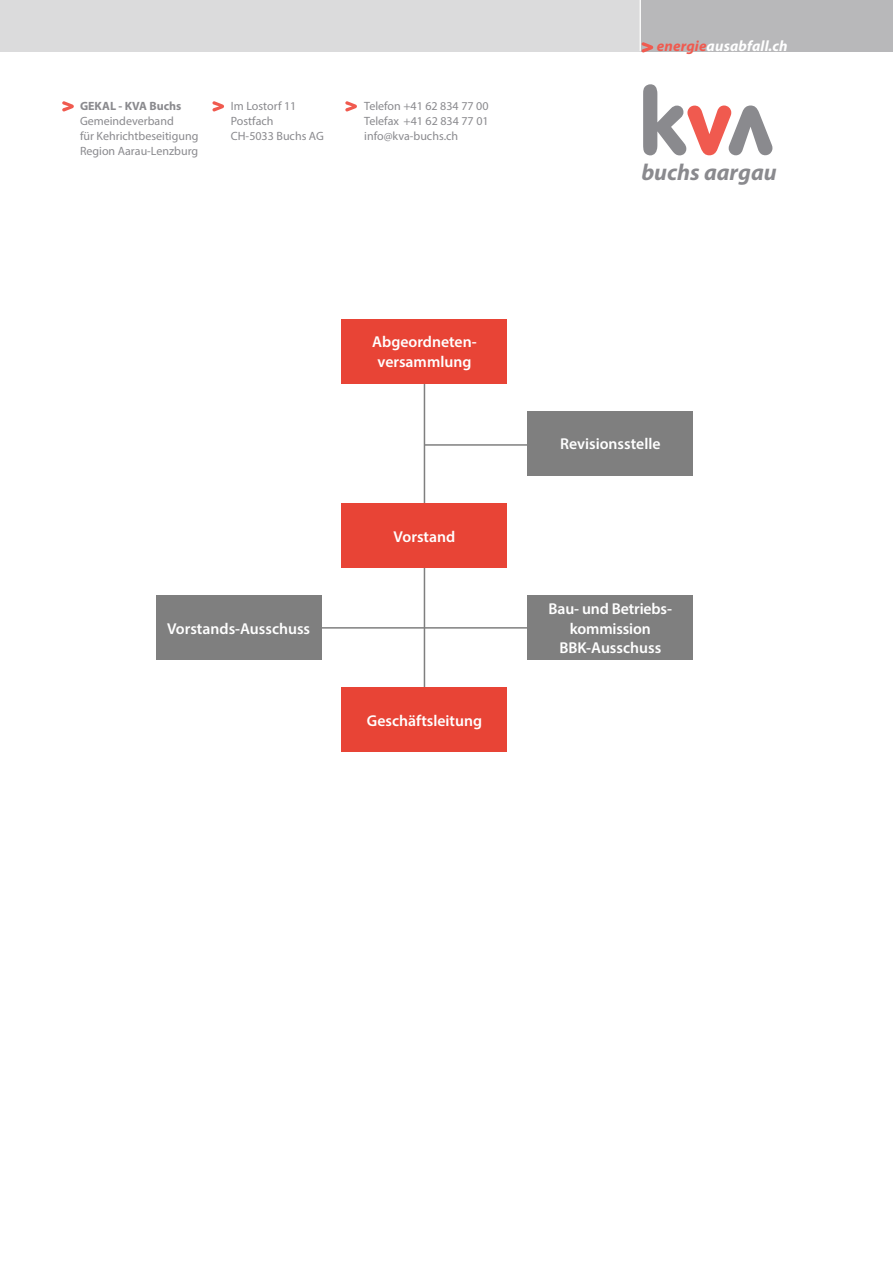
<style>
.page{position:relative;width:893px;height:1263px;background:#fff}
.page>*{position:absolute;margin:0;border:0;box-sizing:border-box;transform-origin:0 0}
.t1{font:italic 700 23.1px "Myriad Pro";color:#8a8a8e}
.t2{font:600 15.75px/19.5px "Myriad Pro";color:#fff;text-align:center}
.t3{font:italic 700 15px "Myriad Pro";letter-spacing:.01em;color:#fff}
.t4{font:12px/15px "Myriad Pro";color:#8a8a8e}
.t5{font:700 12px "Myriad Pro";color:#8a8a8e}
.s1{color:#f05a4f}
</style>
<div class="page">
<svg style="left:345px;top:101px;width:12px;height:10px"></svg>
<svg style="left:212px;top:101px;width:12px;height:10px"></svg>
<svg style="left:62px;top:101px;width:12px;height:10px"></svg>
<svg style="left:643px;top:84px;width:129px;height:71px"></svg>
<div style="left:641px;top:0;width:252px;height:51px;background:#b8b8ba"></div>
<svg style="left:642px;top:42px;width:11px;height:10px"></svg>
<div style="left:0;top:0;width:640px;height:51px;background:#dbdbdc"></div>
<hr style="left:424px;top:384px;width:1px;height:309px;background:#7f7f7f">
<hr style="left:424px;top:444px;width:108px;height:2px;background:#7f7f7f">
<hr style="left:318px;top:627px;width:214px;height:2px;background:#7f7f7f">
<div style="left:341px;top:319px;width:166px;height:64px;background:#e84436"></div>
<div style="left:527px;top:596px;width:166px;height:64px;background:#7f7f7f"></div>
<div style="left:341px;top:504px;width:166px;height:64px;background:#e84436"></div>
<div style="left:341px;top:688px;width:166px;height:64px;background:#e84436"></div>
<div style="left:527px;top:411px;width:166px;height:64px;background:#7f7f7f"></div>
<div style="left:156px;top:596px;width:166px;height:64px;background:#7f7f7f"></div>
<p class="t5" style="left:80px;top:99px;width:103px">GEKAL - KVA Buchs</p>
<p class="t4" style="left:80px;top:114px;width:120px">Gemeindeverband<br>für Kehrichtbeseitigung<br>Region Aarau-Lenzburg</p>
<p class="t4" style="left:231px;top:99px;width:95px">Im Lostorf 11<br>Postfach<br>CH-5033 Buchs AG</p>
<p class="t4" style="left:364px;top:99px;width:126px;text-align:justify">Telefon +41 62 834 77 00<br>Telefax +41 62 834 77 01 info@kva-buchs.ch</p>
<h2 class="t2" style="left:372px;top:332px;width:106px">Abgeordneten&shy;versammlung</h2>
<h2 class="t2" style="left:167px;top:618px;width:145px">Vorstands-Ausschuss</h2>
<h2 class="t2" style="left:394px;top:526px;width:63px">Vorstand</h2>
<h2 class="t2" style="left:367px;top:710px;width:117px">Geschäftsleitung</h2>
<p class="t3" style="left:657px;top:36px;width:132px"><span class="s1">energie</span>ausabfall.ch</p>
<h1 class="t1" style="left:641px;top:157px;width:137px">buchs aargau</h1>
<h2 class="t2" style="left:560px;top:434px;width:102px">Revisionsstelle</h2>
<h2 class="t2" style="left:549px;top:599px;width:125px">Bau- und Betriebs&shy;kommission<br>BBK-Ausschuss</h2>
</div>
